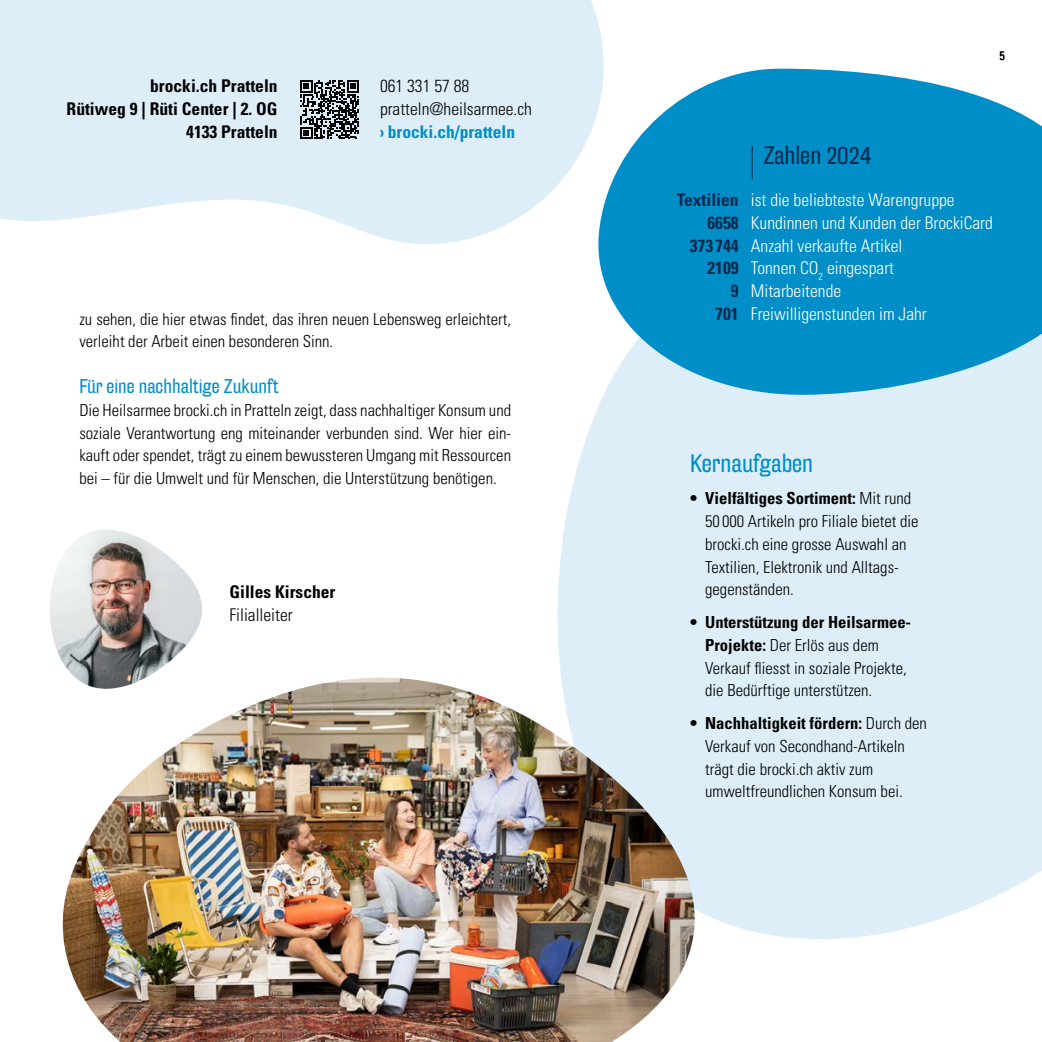
<style>
.page{position:relative;width:1042px;height:1042px;background:#fff}
.page>*{position:absolute;margin:0;border:0;box-sizing:border-box;transform-origin:0 0}
.t1{font:24.5px "Hydra Pro Extd";color:#008ec8}
.t2{font:24.5px "Hydra Pro Extd";color:#002a4d}
.t3{font:19.25px "Hydra Pro Extd";color:#008ec8}
.t4{font:300 condensed 17.5px "Univers LT Std";color:#fff}
.t5{font:700 condensed 17.5px/22.8px "Univers LT Std";color:#000;text-align:right}
.t6{font:300 condensed 17.5px/22.8px "Univers LT Std";color:#000}
.t7{font:700 condensed 17.5px "Univers LT Std";color:#008ec8}
.t8{font:300 condensed 16.62px/22.8px "Univers LT Std";color:#000}
.t9{font:300 condensed 16.62px/22.8px "Univers LT Pro";color:#000}
.t10{font:condensed 12.25px "Univers LT Std";color:#000}
.s1{font-weight:700;color:#002a4d}
.s2{font-weight:700}
</style>
<div class="page">
<div style="left:557px;top:395px;width:485px;height:544px;background:#ddeef8"></div>
<svg style="left:599px;top:69px;width:443px;height:326px;background:#239dcf"></svg>
<img style="left:62px;top:677px;width:634px;height:365px">
<svg style="left:0;top:0;width:606px;height:262px;fill:#ddeef8"></svg>
<img style="left:50px;top:529px;width:152px;height:161px">
<hr style="left:752px;top:146px;width:1px;height:33px;background:#002a4d">
<svg style="left:300px;top:80px;width:59px;height:59px;background:#5c6367"></svg>
<p class="t5" style="left:67px;top:74px;width:212px">brocki.ch Pratteln<br>Rütiweg 9 | Rüti Center | 2. OG<br>4133 Pratteln</p>
<p class="t6" style="left:380px;top:75px;width:153px">061 331 57 88 pratteln@heilsarmee.ch</p>
<p class="t7" style="left:380px;top:121px;width:137px">› brocki.ch/pratteln</p>
<p class="t9" style="left:79px;top:307px;width:433px">zu sehen, die hier etwas findet, das ihren neuen Lebensweg erleichtert, verleiht der Arbeit einen besonderen Sinn.</p>
<p class="t3" style="left:79px;top:374px;width:201px">Für eine nachhaltige Zukunft</p>
<p class="t9" style="left:79px;top:398px;width:433px;text-align:justify">Die Heilsarmee brocki.ch in Pratteln zeigt, dass nachhaltiger Konsum und soziale Verantwortung eng miteinander verbunden sind. Wer hier ein&shy;kauft oder spendet, trägt zu einem bewussteren Umgang mit Ressourcen bei – für die Umwelt und für Menschen, die Unterstützung benötigen.</p>
<p class="t5" style="left:229px;top:580px;width:107px">Gilles Kirscher</p>
<p class="t6" style="left:229px;top:603px;width:65px">Filialleiter</p>
<p class="t10" style="left:999px;top:48px;width:7px">5</p>
<h1 class="t2" style="left:763px;top:140px;width:110px">Zahlen 2024</h1>
<p class="t4" style="left:677px;top:189px;width:279px"><span class="s1">Textilien</span> ist die beliebteste Warengruppe</p>
<p class="t4" style="left:707px;top:212px;width:287px"><span class="s1">6658</span> Kundinnen und Kunden der BrockiCard</p>
<p class="t4" style="left:690px;top:235px;width:214px"><span class="s1">373 744</span> Anzahl verkaufte Artikel</p>
<p class="t4" style="left:707px;top:258px;width:188px"><span class="s1">2109</span> Tonnen CO<sub>2</sub> eingespart</p>
<p class="t4" style="left:731px;top:280px;width:112px"><span class="s1">9</span> Mitarbeitende</p>
<p class="t4" style="left:715px;top:303px;width:213px"><span class="s1">701</span> Freiwilligenstunden im Jahr</p>
<h1 class="t1" style="left:690px;top:448px;width:124px">Kernaufgaben</h1>
<p class="t8" style="left:705px;top:487px;width:215px;text-indent:-15px"><span class="s2">• Vielfältiges Sortiment:</span> Mit rund<br>50 000 Artikeln pro Filiale bietet die brocki.ch eine grosse Auswahl an<br>Textilien, Elektronik und Alltags&shy;gegenständen.</p>
<p class="t8" style="left:705px;top:611px;width:207px;text-indent:-15px"><span class="s2">• Unterstützung der Heilsarmee-<br>Projekte:</span> Der Erlös aus dem<br>Verkauf fliesst in soziale Projekte, die Bedürftige unterstützen.</p>
<p class="t8" style="left:705px;top:712px;width:223px;text-indent:-15px"><span class="s2">• Nachhaltigkeit fördern:</span> Durch den Verkauf von Secondhand-Artikeln trägt die brocki.ch aktiv zum umweltfreundlichen Konsum bei.</p>
</div>
